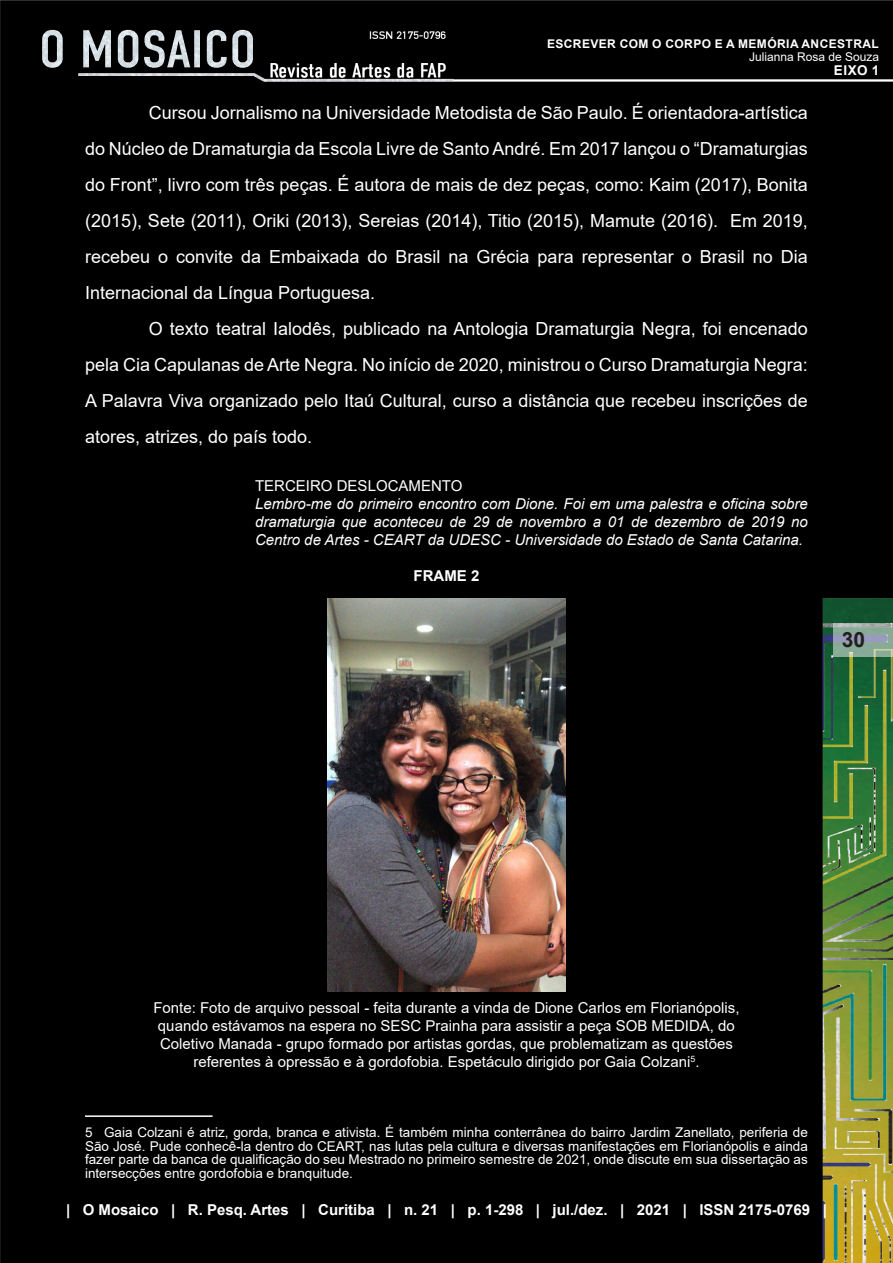
<style>
.page{position:relative;width:893px;height:1263px;background:#000}
.page>*{position:absolute;margin:0;border:0;box-sizing:border-box;transform-origin:0 0}
.t1{font:700 21px "Arial";color:#231f20}
.Corpo{font:18px/36px "Arial";color:#fff;text-align:justify}
.figura_-_Fonte{font:15px/18px "Arial";color:#fff;text-align:center}
.citação_-_sem_espaço{font:italic 15px/18px "Arial";color:#fff;text-align:justify}
.figura{font:700 15px "Arial";color:#fff}
.citação_-_sem_espaço-2{font:15px "Arial";color:#fff}
.nota_rodape{font:13.5px/13.5px "Arial";color:#fff;text-align:justify}
.t2{font:700 13.5px "Arial";color:#fff}
.t3{font:700 12px "Arial";letter-spacing:.035em;color:#fff}
.t4{font:12px "Arial";color:#fff}
</style>
<div class="page">
<svg style="left:833px;top:623px;width:60px;height:34px;background:#93aaa2"></svg>
<img style="left:328px;top:599px;width:237px;height:393px">
<hr style="left:85px;top:1115px;width:128px;height:2px;background:#fff">
<p class="t3" style="left:547px;top:35px;width:333px">ESCREVER COM O CORPO E A MEMÓRIA ANCESTRAL</p>
<p class="t4" style="left:749px;top:49px;width:132px">Julianna Rosa de Souza</p>
<p class="t2" style="left:834px;top:60px;width:47px">Eixo 1</p>
<p class="Corpo" style="left:85px;top:95px;width:724px;text-indent:64px">Cursou Jornalismo na Universidade Metodista de São Paulo. É orientadora-artística do Núcleo de Dramaturgia da Escola Livre de Santo André. Em 2017 lançou o “Dramaturgias do Front”, livro com três peças. É autora de mais de dez peças, como: Kaim (2017), Bonita (2015), Sete (2011), Oriki (2013), Sereias (2014), Titio (2015), Mamute (2016). Em 2019, recebeu o convite da Embaixada do Brasil na Grécia para representar o Brasil no Dia Internacional da Língua Portuguesa.</p>
<p class="Corpo" style="left:85px;top:311px;width:724px;text-indent:64px">O texto teatral Ialodês, publicado na Antologia Dramaturgia Negra, foi encenado pela Cia Capulanas de Arte Negra. No início de 2020, ministrou o Curso Dramaturgia Negra:<br>A Palavra Viva organizado pelo Itaú Cultural, curso a distância que recebeu inscrições de atores, atrizes, do país todo.</p>
<p class="citação_-_sem_espaço-2" style="left:255px;top:475px;width:209px">TERCEIRO DESLOCAMENTO</p>
<p class="citação_-_sem_espaço" style="left:255px;top:495px;width:554px">Lembro-me do primeiro encontro com Dione. Foi em uma palestra e oficina sobre dramaturgia que aconteceu de 29 de novembro a 01 de dezembro de 2019 no Centro de Artes - CEART da UDESC - Universidade do Estado de Santa Catarina.</p>
<p class="figura" style="left:414px;top:565px;width:67px">FRAME 2</p>
<p class="t1" style="left:842px;top:625px;width:25px">30</p>
<p class="figura_-_Fonte" style="left:153px;top:998px;width:588px">Fonte: Foto de arquivo pessoal - feita durante a vinda de Dione Carlos em Florianópolis, quando estávamos na espera no SESC Prainha para assistir a peça SOB MEDIDA, do Coletivo Manada - grupo formado por artistas gordas, que problematizam as questões referentes à opressão e à gordofobia. Espetáculo dirigido por Gaia Colzani<sup>5</sup>.</p>
<p class="nota_rodape" style="left:85px;top:1126px;width:724px">5 Gaia Colzani é atriz, gorda, branca e ativista. É também minha conterrânea do bairro Jardim Zanellato, periferia de São José. Pude conhecê-la dentro do CEART, nas lutas pela cultura e diversas manifestações em Florianópolis e ainda fazer parte da banca de qualificação do seu Mestrado no primeiro semestre de 2021, onde discute em sua dissertação as intersecções entre gordofobia e branquitude.</p>
<p class="figura" style="left:66px;top:1199px;width:762px">| O Mosaico | R. Pesq. Artes | Curitiba | n. 21 | p. 1-298 | jul./dez. | 2021 | ISSN 2175-0769 |</p>
</div>
